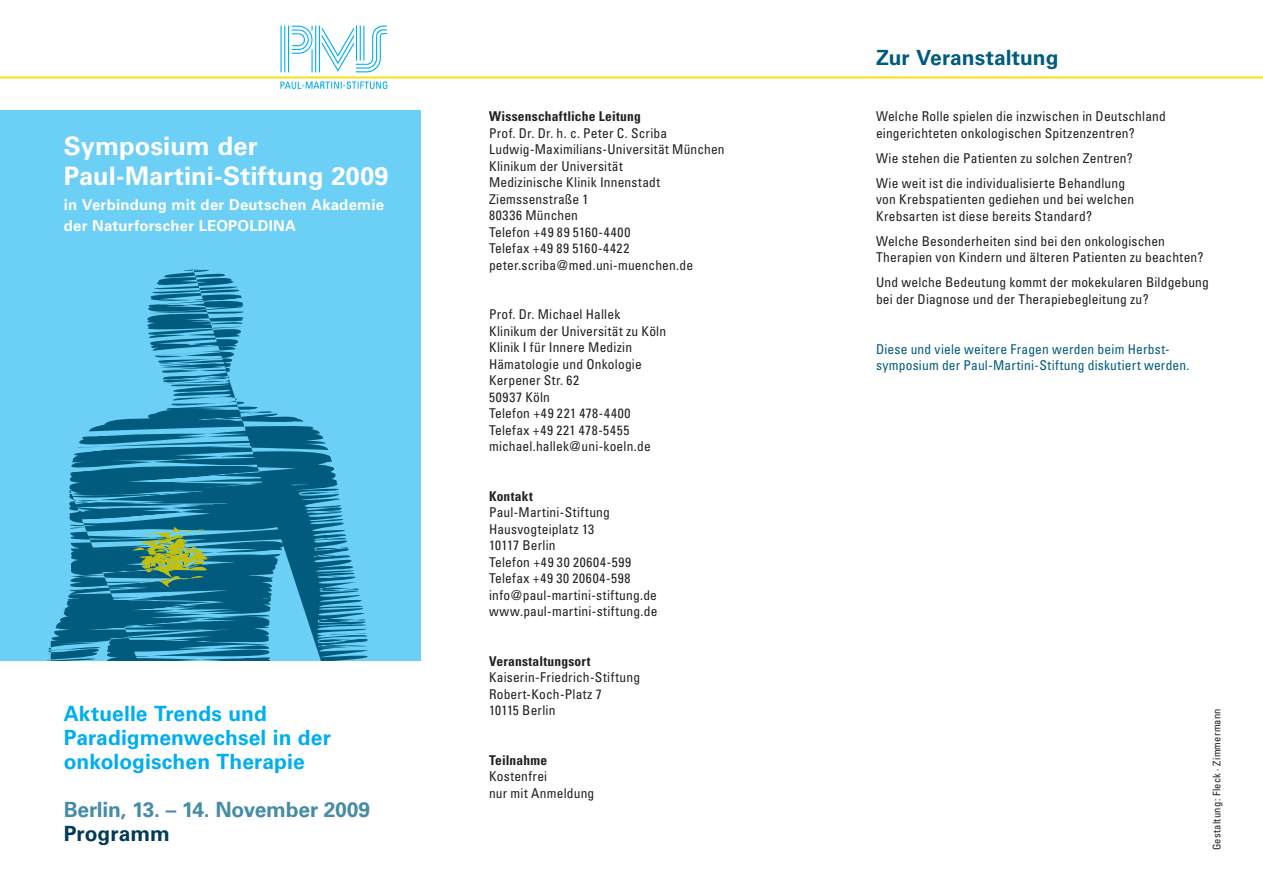
<style>
.page{position:relative;width:1263px;height:893px;background:#fff}
.page>*{position:absolute;margin:0;border:0;box-sizing:border-box;transform-origin:0 0}
.t1{font:700 25.5px/30px "Univers";color:#fff}
.t2{font:700 21px/24px "Univers";letter-spacing:.005em;color:#00aeef}
.t3{font:700 21px "Univers";letter-spacing:-.01em;color:#468ca6}
.t4{font:700 21px "Univers";color:#005b7f}
.t5{font:700 21px "Univers";color:#003b57}
.t6{font:700 15px/21px "Univers";letter-spacing:.015em;color:#fff}
.t7{font:condensed 13.5px/16.5px "Univers";letter-spacing:.015em;color:#231f20}
.t8{font:condensed 13.5px/16.5px "Univers";letter-spacing:.015em;color:#005b7f}
.t9{font:700 condensed 13.5px "Univers";letter-spacing:.015em;color:#231f20}
.t10{font:condensed 10.5px "Univers";letter-spacing:.025em;color:#231f20}
</style>
<div class="page">
<div style="left:0;top:111px;width:421px;height:153px;background:#6bcff6"></div>
<svg style="left:280px;top:26px;width:107px;height:47px"></svg>
<svg style="left:280px;top:81px;width:108px;height:8px"></svg>
<div style="left:0;top:248px;width:421px;height:413px;background:#6bcff6"></div>
<svg style="left:70px;top:269px;width:298px;height:389px"></svg>
<svg style="left:47px;top:641px;width:4px;height:20px"></svg>
<svg style="left:51px;top:477px;width:312px;height:184px;fill:#005b7f"></svg>
<svg style="left:132px;top:527px;width:83px;height:60px;background:#559476"></svg>
<hr style="left:0;top:77px;width:1263px;height:1px;background:#ffdc01">
<h1 class="t1" style="left:64px;top:131px;width:326px">Symposium der<br>Paul-Martini-Stiftung 2009</h1>
<p class="t6" style="left:64px;top:195px;width:322px">in Verbindung mit der Deutschen Akademie der Naturforscher LEOPOLDINA</p>
<h2 class="t2" style="left:64px;top:702px;width:269px">Aktuelle Trends und<br>Paradigmenwechsel in der onkologischen Therapie</h2>
<h2 class="t3" style="left:64px;top:797px;width:308px">Berlin, 13. – 14. November 2009</h2>
<h2 class="t5" style="left:64px;top:821px;width:108px">Programm</h2>
<p class="t9" style="left:489px;top:108px;width:153px">Wissenschaftliche Leitung</p>
<p class="t7" style="left:489px;top:125px;width:237px">Prof. Dr. Dr. h. c. Peter C. Scriba<br>Ludwig-Maximilians-Universität München<br>Klinikum der Universität<br>Medizinische Klinik Innenstadt<br>Ziemssenstraße 1<br>80336 München<br>Telefon +49 89 5160-4400<br>Telefax +49 89 5160-4422 peter.scriba@med.uni-muenchen.de</p>
<p class="t7" style="left:489px;top:306px;width:179px">Prof. Dr. Michael Hallek<br>Klinikum der Universität zu Köln<br>Klinik I für Innere Medizin<br>Hämatologie und Onkologie<br>Kerpener Str. 62<br>50937 Köln<br>Telefon +49 221 478-4400<br>Telefax +49 221 478-5455 michael.hallek@uni-koeln.de</p>
<p class="t9" style="left:489px;top:488px;width:45px">Kontakt</p>
<p class="t7" style="left:489px;top:504px;width:170px">Paul-Martini-Stiftung<br>Hausvogteiplatz 13<br>10117 Berlin<br>Telefon +49 30 20604-599<br>Telefax +49 30 20604-598 info@paul-martini-stiftung.de www.paul-martini-stiftung.de</p>
<p class="t9" style="left:489px;top:653px;width:103px">Veranstaltungsort</p>
<p class="t7" style="left:489px;top:669px;width:153px">Kaiserin-Friedrich-Stiftung<br>Robert-Koch-Platz 7<br>10115 Berlin</p>
<p class="t9" style="left:489px;top:752px;width:60px">Teilnahme</p>
<p class="t7" style="left:489px;top:768px;width:107px">Kostenfrei<br>nur mit Anmeldung</p>
<h2 class="t4" style="left:876px;top:45px;width:184px">Zur Veranstaltung</h2>
<p class="t7" style="left:876px;top:108px;width:291px">Welche Rolle spielen die inzwischen in Deutschland eingerichteten onkologischen Spitzenzentren?</p>
<p class="t7" style="left:876px;top:145px;width:258px;line-height:25px">Wie stehen die Patienten zu solchen Zentren?<br>Wie weit ist die individualisierte Behandlung</p>
<p class="t7" style="left:876px;top:191px;width:260px">von Krebspatienten gediehen und bei welchen<br>Krebsarten ist diese bereits Standard?</p>
<p class="t7" style="left:876px;top:233px;width:329px">Welche Besonderheiten sind bei den onkologischen<br>Therapien von Kindern und älteren Patienten zu beachten?</p>
<p class="t7" style="left:876px;top:274px;width:334px">Und welche Bedeutung kommt der mokekularen Bildgebung bei der Diagnose und der Therapiebegleitung zu?</p>
<p class="t8" style="left:876px;top:341px;width:315px">Diese und viele weitere Fragen werden beim Herbst&shy;symposium der Paul-Martini-Stiftung diskutiert werden.</p>
<p class="t10" style="left:1210px;top:850px;width:144px;rotate:-90deg">Gestaltung: Fleck · Zimmermann</p>
</div>
